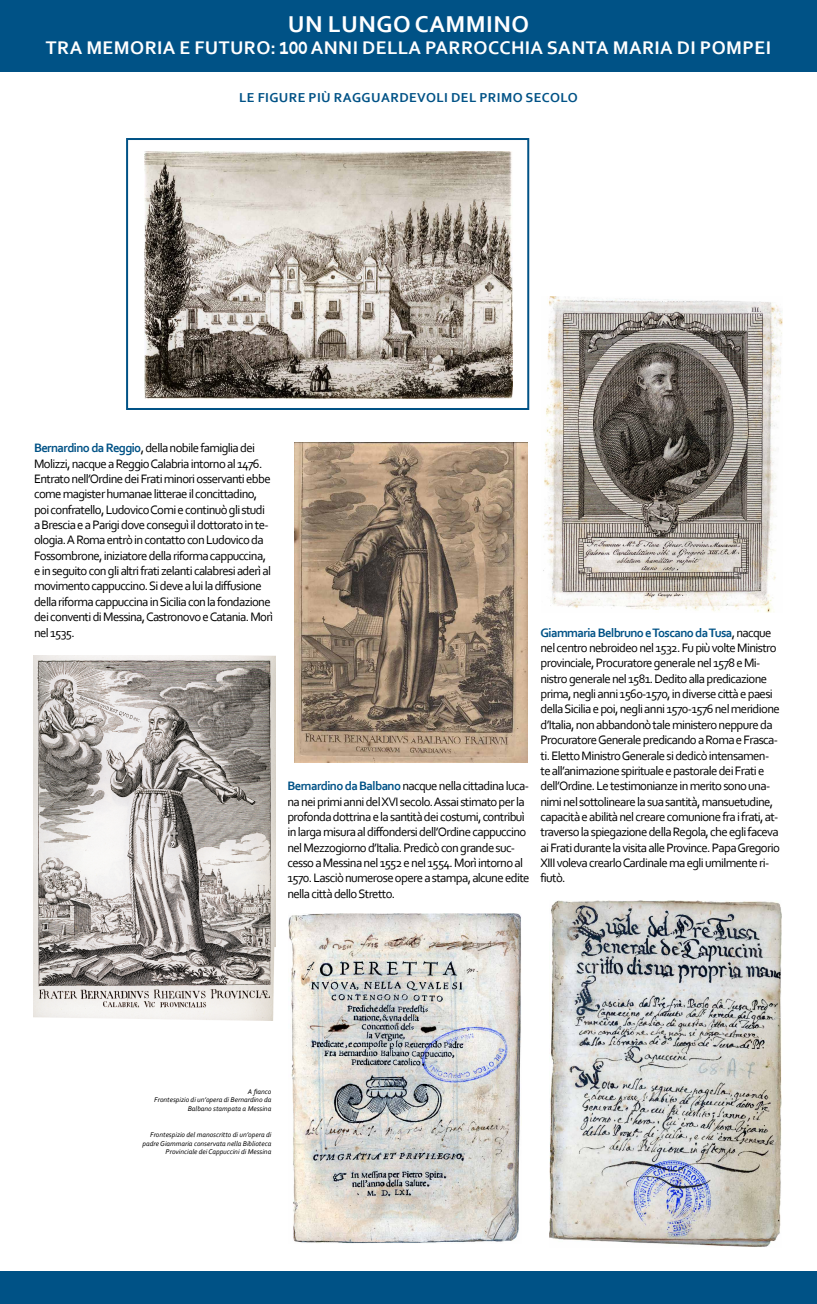
<style>
.page{position:relative;width:817px;height:1304px;background:#fff}
.page>*{position:absolute;margin:0;border:0;box-sizing:border-box;transform-origin:0 0}
.t1{font:700 24px "Corbel";letter-spacing:.02em;color:#fff}
.t2{font:700 19.2px "Corbel";letter-spacing:.02em;color:#fff}
.t3{font:700 13.6px "Corbel";letter-spacing:.03em;color:#005286}
.t4{font:12.8px/15.4px "Corbel";letter-spacing:-.05em;color:#000}
.t5{font:italic 7.2px/8.6px "Corbel";color:#000;text-align:right}
.s1{font-size:25.72px}
.s2{font-weight:700;color:#005286}
</style>
<div class="page">
<div style="left:0;top:0;width:816px;height:72px;background:#005286"></div>
<div style="left:0;top:1271px;width:816px;height:33px;background:#005286"></div>
<img style="left:33px;top:656px;width:242px;height:364px">
<img style="left:295px;top:443px;width:232px;height:320px">
<img style="left:543px;top:296px;width:239px;height:316px">
<img style="left:549px;top:901px;width:232px;height:346px">
<img style="left:288px;top:913px;width:233px;height:330px">
<img style="left:145px;top:152px;width:367px;height:247px">
<div style="left:126px;top:138px;width:403px;height:272px;border:2px solid #005286"></div>
<h1 class="t1" style="left:288px;top:9px;width:242px">UN LUNGO CAMMINO</h1>
<h2 class="t2" style="left:46px;top:35px;width:726px">TRA MEMORIA E FUTURO: <span class="s1">100</span> ANNI DELLA PARROCCHIA SANTA MARIA DI POMPEI</h2>
<p class="t3" style="left:239px;top:89px;width:340px">LE FIGURE PIÙ RAGGUARDEVOLI DEL PRIMO SECOLO</p>
<p class="t4" style="left:34px;top:440px;width:240px"><span class="s2">Bernardino da Reggio</span>, della nobile famiglia dei Molizzi, nacque a Reggio Calabria intorno al 1476.<br>Entrato nell’Ordine dei Frati minori osservanti ebbe come magister humanae litterae il concittadino, poi confratello, Ludovico Comi e continuò gli studi a Brescia e a Parigi dove conseguì il dottorato in te&shy;ologia. A Roma entrò in contatto con Ludovico da Fossombrone, iniziatore della riforma cappuccina, e in seguito con gli altri frati zelanti calabresi aderì al movimento cappuccino. Si deve a lui la diffusione della riforma cappuccina in Sicilia con la fondazione dei conventi di Messina, Castronovo e Catania. Morì nel 1535.</p>
<p class="t4" style="left:287px;top:778px;width:243px"><span class="s2">Bernardino da Balbano</span> nacque nella cittadina luca&shy;na nei primi anni del XVI secolo. Assai stimato per la profonda dottrina e la santità dei costumi, contribuì in larga misura al diffondersi dell’Ordine cappuccino nel Mezzogiorno d’Italia. Predicò con grande suc&shy;cesso a Messina nel 1552 e nel 1554. Morì intorno al 1570. Lasciò numerose opere a stampa, alcune edite nella città dello Stretto.</p>
<p class="t4" style="left:540px;top:624px;width:241px"><span class="s2">Giammaria Belbruno eToscano da Tusa</span>, nacque nel centro nebroideo nel 1532. Fu più volte Ministro provinciale, Procuratore generale nel 1578 e Mi&shy;nistro generale nel 1581. Dedito alla predicazione prima, negli anni 1560-1570, in diverse città e paesi della Sicilia e poi, negli anni 1570-1576 nel meridione d’Italia, non abbandonò tale ministero neppure da Procuratore Generale predicando a Roma e Frasca&shy;ti. Eletto Ministro Generale si dedicò intensamen&shy;te all’animazione spirituale e pastorale dei Frati e dell’Ordine. Le testimonianze in merito sono una&shy;nimi nel sottolineare la sua santità, mansuetudine, capacità e abilità nel creare comunione fra i frati, at&shy;traverso la spiegazione della Regola, che egli faceva ai Frati durante la visita alle Province. Papa Gregorio XIII voleva crearlo Cardinale ma egli umilmente ri&shy;fiutò.</p>
<p class="t5" style="left:154px;top:1087px;width:118px">A fianco<br>Frontespizio di un’opera di Bernardino da<br>Balbano stampata a Messina</p>
<p class="t5" style="left:142px;top:1130px;width:130px">Frontespizio del manoscritto di un’opera di padre Giammaria conservata nella Biblioteca<br>Provinciale dei Cappuccini di Messina</p>
</div>
